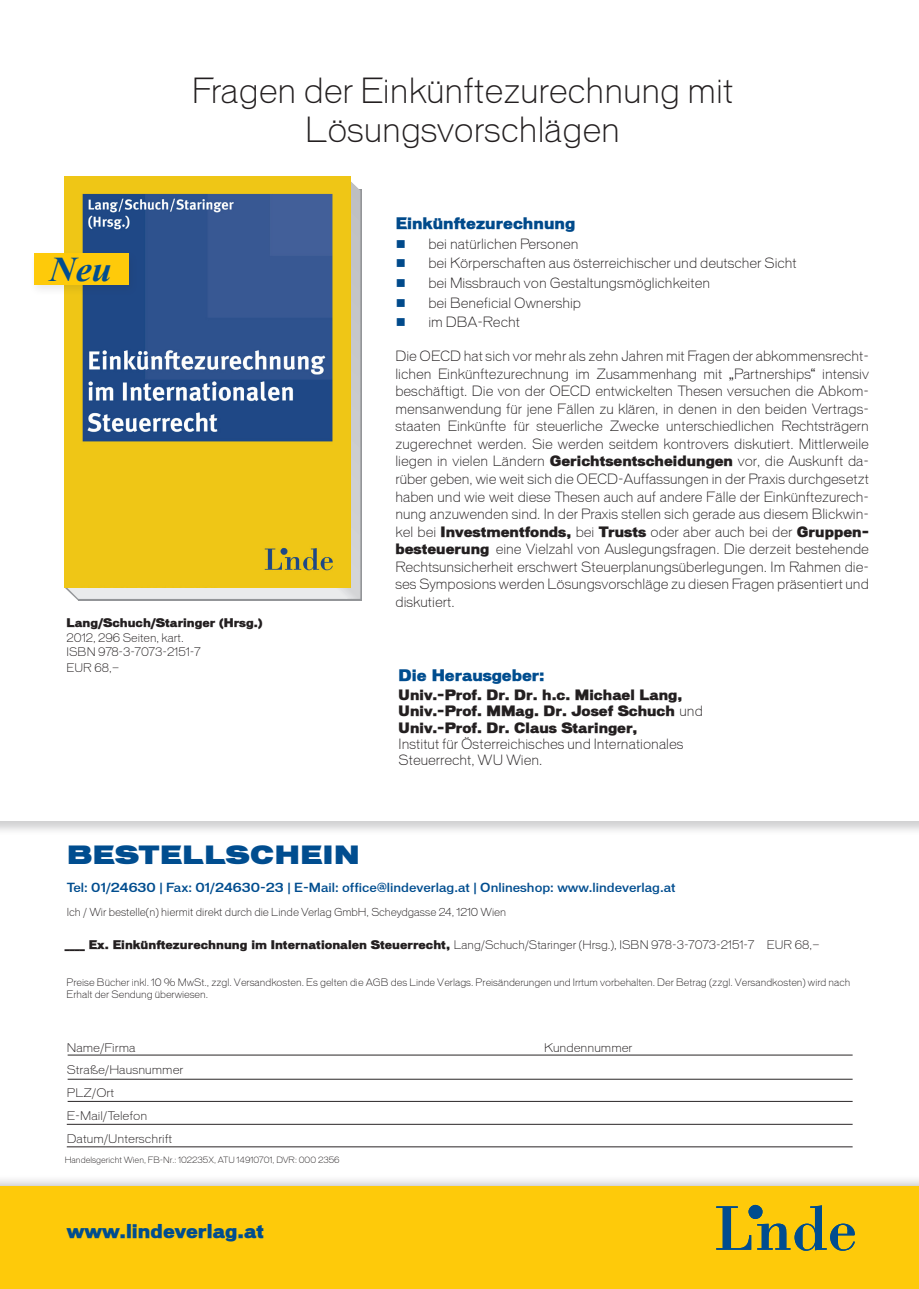
<style>
.page{position:relative;width:919px;height:1289px;background:#fff}
.page>*{position:absolute;margin:0;border:0;box-sizing:border-box;transform-origin:0 0}
.t1{font:italic 700 34.65px "Times New Roman";color:#004d8f;scale:1.04 1}
.t2{font:300 33px "Vonnes";color:#231f20}
.t3{font:900 expanded 24px "Vonnes";color:#004d8f;scale:.95 1}
.t4{font:900 18px "Vonnes";color:#004d8f}
.t5{font:900 15px "Vonnes";color:#004a8b}
.t6{font:900 15px "Vonnes";color:#004d8f}
.t7{font:300 13.5px/17.5px "Vonnes";color:#231f20;text-align:justify}
.t8{font:900 13.5px "Vonnes";color:#231f20}
.t9{font:500 12px "Vonnes";color:#004d8f}
.t10{font:300 11.4px "Vonnes";color:#231f20;scale:1.06 1}
.t11{font:300 11.25px "Vonnes";color:#231f20}
.t12{font:900 11.25px "Vonnes";color:#231f20}
.Pa0{font:300 10.5px "Vonnes";color:#231f20}
.Zeitleiste_Datum{font:300 9.75px/11.2px "Vonnes";color:#231f20}
.Pa0-2{font:300 8.25px "Vonnes";color:#231f20}
.s1{color:#004a8b}
.s2{font-weight:900}
.s3{font-weight:300}
</style>
<div class="page">
<div style="left:0;top:1174px;width:918px;height:114px;background:#231f20;opacity:.37"></div>
<div style="left:0;top:1186px;width:918px;height:102px;background:#feca0a"></div>
<div style="left:0;top:779px;width:918px;height:56px;background:#6c6d70;opacity:.32"></div>
<div style="left:0;top:781px;width:918px;height:39px;background:#fff"></div>
<svg style="left:716px;top:1204px;width:138px;height:46px"></svg>
<hr style="left:68px;top:1054px;width:784px;height:1px;background:#231f20">
<hr style="left:68px;top:1078px;width:784px;height:1px;background:#231f20">
<hr style="left:68px;top:1101px;width:784px;height:1px;background:#231f20">
<hr style="left:67px;top:1123px;width:785px;height:1px;background:#231f20">
<hr style="left:67px;top:1146px;width:785px;height:1px;background:#231f20">
<svg style="left:320px;top:178px;width:41px;height:421px;background:#ccc9bc"></svg>
<svg style="left:65px;top:587px;width:13px;height:13px"></svg>
<img style="left:65px;top:176px;width:285px;height:411px">
<div style="left:28px;top:249px;width:110px;height:48px;background:#231f20;opacity:.1"></div>
<div style="left:34px;top:254px;width:94px;height:31px;background:#feca0a"></div>
<p class="t1" style="left:50px;top:245px;width:61px">Neu</p>
<p class="t2" style="left:192px;top:71px;width:543px">Fragen der Einkünftezurechnung mit</p>
<p class="t2" style="left:305px;top:111px;width:316px">Lösungsvorschlägen</p>
<p class="t5" style="left:395px;top:214px;width:181px">Einkünftezurechnung</p>
<p class="t7" style="left:395px;top:235px;width:184px"><span class="s1">■</span> bei natürlichen Personen</p>
<p class="t7" style="left:395px;top:254px;width:402px"><span class="s1">■</span> bei Körperschaften aus österreichischer und deutscher Sicht</p>
<p class="t7" style="left:395px;top:274px;width:316px"><span class="s1">■</span> bei Missbrauch von Gestaltungsmöglichkeiten</p>
<p class="t7" style="left:395px;top:294px;width:187px"><span class="s1">■</span> bei Beneficial Ownership</p>
<p class="t7" style="left:395px;top:313px;width:126px"><span class="s1">■</span> im DBA-Recht</p>
<p class="t7" style="left:395px;top:347px;width:475px">Die OECD hat sich vor mehr als zehn Jahren mit Fragen der abkommensrecht&shy;lichen Einkünftezurechnung im Zusammenhang mit „Partnerships“ intensiv beschäftigt. Die von der OECD entwickelten Thesen versuchen die Abkom&shy;mensanwendung für jene Fällen zu klären, in denen in den beiden Vertrags&shy;staaten Einkünfte für steuerliche Zwecke unterschiedlichen Rechtsträgern zugerechnet werden. Sie werden seitdem kontrovers diskutiert. Mittlerweile liegen in vielen Ländern <span class="s2">Gerichtsentscheidungen</span> vor, die Auskunft da&shy;rüber geben, wie weit sich die OECD-Auffassungen in der Praxis durchgesetzt haben und wie weit diese Thesen auch auf andere Fälle der Einkünftezurech&shy;nung anzuwenden sind. In der Praxis stellen sich gerade aus diesem Blickwin&shy;kel bei <span class="s2">Investmentfonds,</span> bei <span class="s2">Trusts</span> oder aber auch bei der <span class="s2">Gruppen&shy;besteuerung</span> eine Vielzahl von Auslegungsfragen. Die derzeit bestehende Rechtsunsicherheit erschwert Steuerplanungsüberlegungen. Im Rahmen die&shy;ses Symposions werden Lösungsvorschläge zu diesen Fragen präsentiert und diskutiert.</p>
<p class="t12" style="left:67px;top:616px;width:198px">Lang/Schuch/Staringer (Hrsg.)</p>
<p class="t11" style="left:67px;top:631px;width:119px">2012, 296 Seiten, kart.</p>
<p class="t11" style="left:67px;top:645px;width:135px">ISBN 978-3-7073-2151-7</p>
<p class="t11" style="left:67px;top:661px;width:54px">EUR 68,—</p>
<p class="t6" style="left:398px;top:666px;width:148px">Die Herausgeber:</p>
<p class="t8" style="left:398px;top:687px;width:285px">Univ.-Prof. Dr. Dr. h.c. Michael Lang,</p>
<p class="t8" style="left:398px;top:703px;width:306px">Univ.-Prof. MMag. Dr. Josef Schuch <span class="s3">und</span></p>
<p class="t8" style="left:398px;top:719px;width:240px">Univ.-Prof. Dr. Claus Staringer,</p>
<p class="t7" style="left:398px;top:735px;width:286px">Institut für Österreichisches und Internationales</p>
<p class="t7" style="left:398px;top:751px;width:145px">Steuerrecht, WU Wien.</p>
<p class="t3" style="left:67px;top:839px;width:310px">BESTELLSCHEIN</p>
<p class="t9" style="left:67px;top:880px;width:610px">Tel: 01/24630 | Fax: 01/24630-23 | E-Mail: office@lindeverlag.at | Onlineshop: www.lindeverlag.at</p>
<p class="Pa0" style="left:67px;top:905px;width:441px">Ich / Wir bestelle(n) hiermit direkt durch die Linde Verlag GmbH, Scheydgasse 24, 1210 Wien</p>
<p class="t11" style="left:65px;top:937px;width:756px"><span class="s2">____ Ex. Einkünftezurechnung im Internationalen Steuerrecht,</span> Lang/Schuch/Staringer (Hrsg.), ISBN 978-3-7073-2151-7 EUR 68,—</p>
<p class="Zeitleiste_Datum" style="left:67px;top:977px;width:785px">Preise Bücher inkl. 10 % MwSt., zzgl. Versandkosten. Es gelten die AGB des Linde Verlags. Preisänderungen und Irrtum vorbehalten. Der Betrag (zzgl. Versandkosten) wird nach<br>Erhalt der Sendung überwiesen.</p>
<p class="t10" style="left:67px;top:1040px;width:66px">Name/Firma</p>
<p class="t10" style="left:544px;top:1040px;width:85px">Kundennummer</p>
<p class="t10" style="left:67px;top:1063px;width:111px">Straße/Hausnummer</p>
<p class="t10" style="left:67px;top:1086px;width:46px">PLZ/Ort</p>
<p class="t10" style="left:67px;top:1108px;width:78px">E-Mail/Telefon</p>
<p class="t10" style="left:67px;top:1131px;width:101px">Datum/Unterschrift</p>
<p class="Pa0-2" style="left:65px;top:1154px;width:276px">Handelsgericht Wien, FB-Nr.: 102235X, ATU 14910701, DVR: 000 2356</p>
<p class="t4" style="left:67px;top:1220px;width:199px">www.lindeverlag.at</p>
</div>
